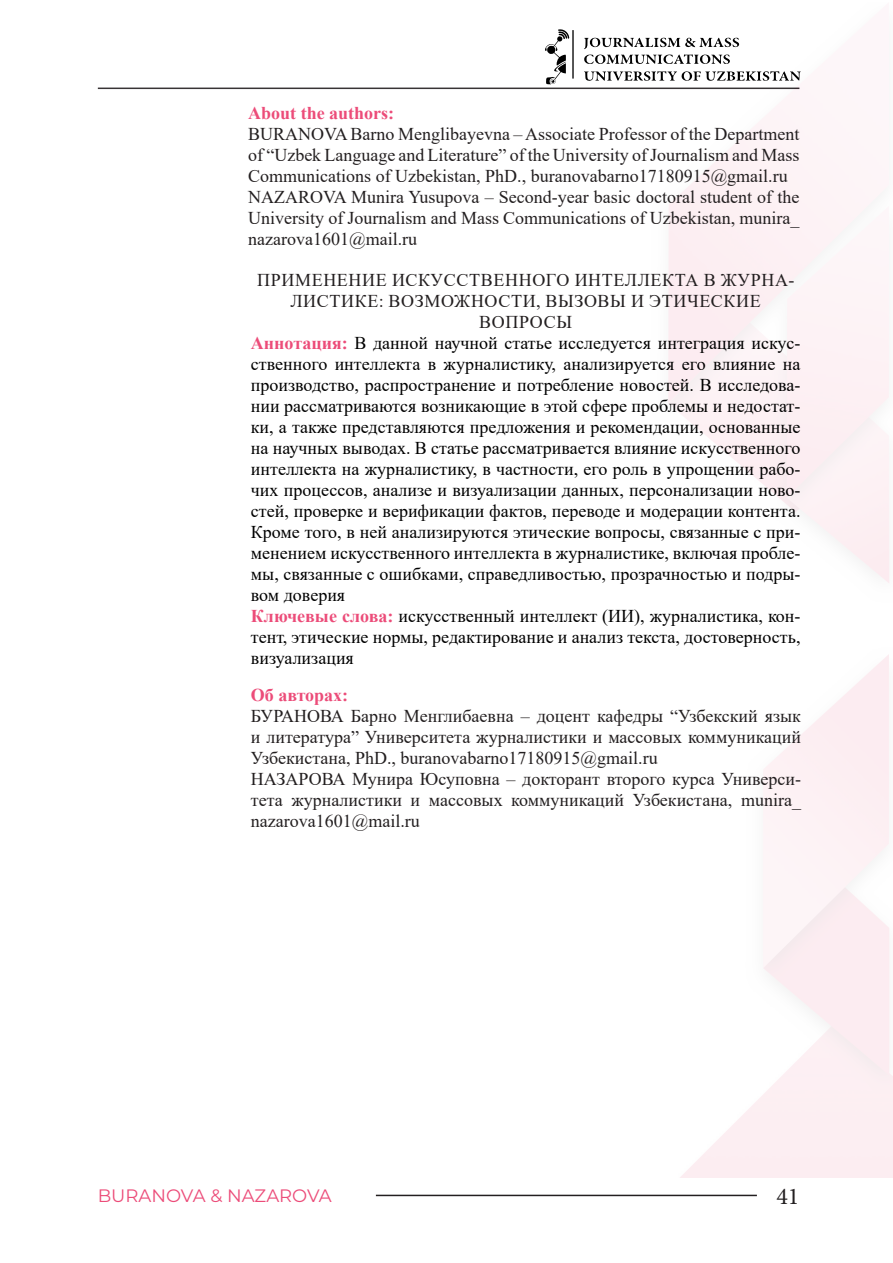
<style>
.page{position:relative;width:893px;height:1263px;background:#fff}
.page>*{position:absolute;margin:0;border:0;box-sizing:border-box;transform-origin:0 0}
.t1{font:24px "Minion Pro";color:#231f20}
.Загаловка{font:18px/21px "Times New Roman";color:#000;text-align:justify}
.Загаловка-2{font:18px/21px "Times New Roman";color:#231f20;text-align:justify}
.Загаловка-3{font:18px/21px "Times New Roman";letter-spacing:.035em;color:#231f20;text-align:center}
.Загаловка-4{font:700 18px "Times New Roman";color:#ec4c79}
.t2{font:18px "Montserrat";color:#ec4c79}
.s1{font-weight:700;color:#ec4c79}
</style>
<div class="page">
<hr style="left:376px;top:1195px;width:381px;height:1px;background:#231f20">
<img style="left:97px;top:44px;width:796px;height:1133px">
<svg style="left:545px;top:29px;width:29px;height:55px"></svg>
<svg style="left:584px;top:37px;width:155px;height:28px"></svg>
<svg style="left:584px;top:71px;width:216px;height:10px"></svg>
<p class="Загаловка-4" style="left:248px;top:100px;width:147px">About the authors:</p>
<p class="Загаловка-2" style="left:248px;top:123px;width:553px">BURANOVA Barno Menglibayevna – Associate Professor of the Department of “Uzbek Language and Literature” of the University of Journalism and Mass Communications of Uzbekistan, PhD., buranovabarno17180915@gmail.ru</p>
<p class="Загаловка-2" style="left:248px;top:186px;width:553px">NAZAROVA Munira Yusupova – Second-year basic doctoral student of the University of Journalism and Mass Communications of Uzbekistan, munira_ nazarova1601@mail.ru</p>
<p class="Загаловка-3" style="left:257px;top:269px;width:539px">ПРИМЕНЕНИЕ ИСКУССТВЕННОГО ИНТЕЛЛЕКТА В ЖУРНА-<br>ЛИСТИКЕ: ВОЗМОЖНОСТИ, ВЫЗОВЫ И ЭТИЧЕСКИЕ<br>ВОПРОСЫ</p>
<p class="Загаловка" style="left:251px;top:332px;width:551px"><span class="s1">Аннотация:</span> В данной научной статье исследуется интеграция искус&shy;ственного интеллекта в журналистику, анализируется его влияние на производство, распространение и потребление новостей. В исследова&shy;нии рассматриваются возникающие в этой сфере проблемы и недостат&shy;ки, а также представляются предложения и рекомендации, основанные на научных выводах. В статье рассматривается влияние искусственного интеллекта на журналистику, в частности, его роль в упрощении рабо&shy;чих процессов, анализе и визуализации данных, персонализации ново&shy;стей, проверке и верификации фактов, переводе и модерации контента.<br>Кроме того, в ней анализируются этические вопросы, связанные с при&shy;менением искусственного интеллекта в журналистике, включая пробле&shy;мы, связанные с ошибками, справедливостью, прозрачностью и подры&shy;вом доверия</p>
<p class="Загаловка" style="left:251px;top:605px;width:551px"><span class="s1">Ключевые слова:</span> искусственный интеллект (ИИ), журналистика, кон&shy;тент, этические нормы, редактирование и анализ текста, достоверность, визуализация</p>
<p class="Загаловка-4" style="left:251px;top:682px;width:99px">Об авторах:</p>
<p class="Загаловка-2" style="left:251px;top:705px;width:552px">БУРАНОВА Барно Менглибаевна – доцент кафедры “Узбекский язык и литература” Университета журналистики и массовых коммуникаций Узбекистана, PhD., buranovabarno17180915@gmail.ru</p>
<p class="Загаловка-2" style="left:251px;top:768px;width:552px">НАЗАРОВА Мунира Юсуповна – докторант второго курса Универси&shy;тета журналистики и массовых коммуникаций Узбекистана, munira_ nazarova1601@mail.ru</p>
<p class="t2" style="left:98px;top:1183px;width:236px">BURANOVA &amp; NAZAROVA</p>
<h1 class="t1" style="left:776px;top:1180px;width:25px">41</h1>
</div>
